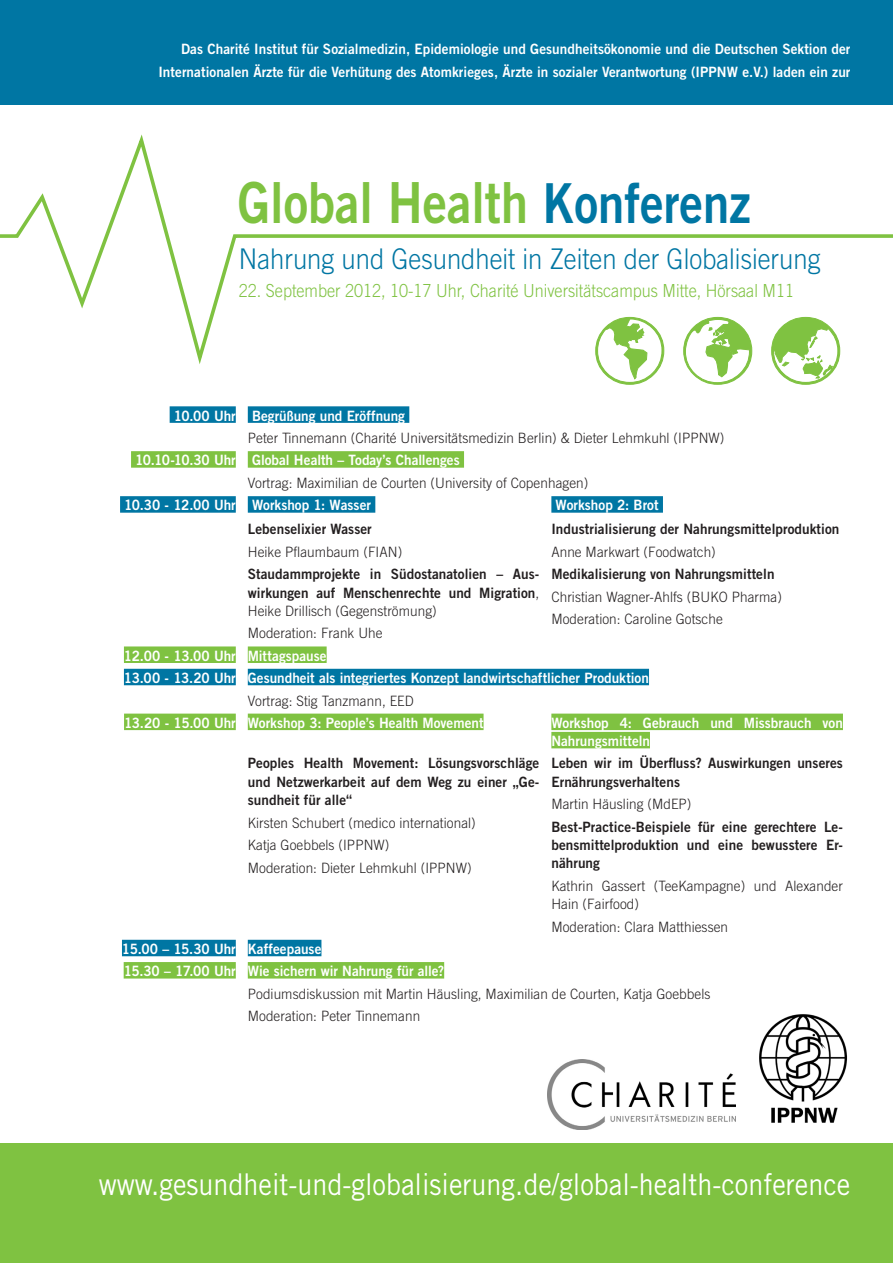
<style>
.page{position:relative;width:893px;height:1263px;background:#fff}
.page>*{position:absolute;margin:0;border:0;box-sizing:border-box;transform-origin:0 0}
.t1{font:56.7px "Trade Gothic LT Std Bd 2";color:#7fc241;scale:.86 1}
.t2{font:30px "Trade Gothic LT Std";color:#fff;scale:.9 1}
.t3{font:300 28.5px "Trade Gothic LT Std";color:#0076a3;scale:.9 1}
.t4{font:300 18px "Trade Gothic LT Std";color:#7fc241;scale:.9 1}
._14c_Body_SANS{font:300 14.25px/18.3px "Trade Gothic LT Std";letter-spacing:.005em;color:#231f20;scale:.95 1}
._14c_Body_SANS-2{font:14.25px/18.3px "Trade Gothic LT Std Bd 2";letter-spacing:.005em;color:#231f20;text-align:justify;scale:.95 1}
._14c_Body_SANS-3{font:14.25px/22.5px "Trade Gothic LT Std Bd 2";letter-spacing:.005em;color:#fff;text-align:right;scale:.95 1}
.Überschrift{font:14.25px/18.3px "Trade Gothic LT Std Bd 2";color:#fff;scale:.95 1}
.Uhrzeit{font:14.25px "Trade Gothic LT Std Bd 2";color:#fff;scale:.95 1}
.Überschrift-2{font:14.25px "Trade Gothic LT Std Bd 2";letter-spacing:-.035em;color:#fff;scale:.95 1}
.s1{font-size:55.2px;color:#0076a3}
.s2{font-family:"Trade Gothic LT Std";font-weight:300}
</style>
<div class="page">
<div style="left:0;top:0;width:893px;height:105px;background:#0076a3"></div>
<svg style="left:0;top:134px;width:893px;height:230px"></svg>
<div style="left:0;top:1144px;width:893px;height:119px;background:#7fc241"></div>
<img style="left:547px;top:1059px;width:189px;height:70px">
<img style="left:759px;top:1014px;width:89px;height:109px">
<div style="left:170px;top:406px;width:66px;height:17px;background:#0076a3"></div>
<div style="left:248px;top:406px;width:161px;height:17px;background:#0076a3"></div>
<div style="left:131px;top:451px;width:105px;height:17px;background:#7fc241"></div>
<div style="left:248px;top:451px;width:216px;height:17px;background:#7fc241"></div>
<div style="left:120px;top:496px;width:116px;height:17px;background:#0076a3"></div>
<div style="left:248px;top:496px;width:127px;height:17px;background:#0076a3"></div>
<div style="left:551px;top:496px;width:112px;height:17px;background:#0076a3"></div>
<div style="left:124px;top:646px;width:112px;height:17px;background:#7fc241"></div>
<div style="left:248px;top:646px;width:79px;height:17px;background:#7fc241"></div>
<div style="left:124px;top:669px;width:112px;height:16px;background:#0076a3"></div>
<div style="left:248px;top:669px;width:401px;height:16px;background:#0076a3"></div>
<div style="left:124px;top:714px;width:112px;height:16px;background:#7fc241"></div>
<div style="left:248px;top:714px;width:236px;height:16px;background:#7fc241"></div>
<div style="left:551px;top:714px;width:292px;height:16px;background:#7fc241"></div>
<div style="left:551px;top:732px;width:99px;height:16px;background:#7fc241"></div>
<div style="left:122px;top:940px;width:114px;height:16px;background:#0076a3"></div>
<div style="left:248px;top:940px;width:73px;height:16px;background:#0076a3"></div>
<div style="left:124px;top:962px;width:112px;height:16px;background:#7fc241"></div>
<div style="left:248px;top:962px;width:196px;height:16px;background:#7fc241"></div>
<svg style="left:771px;top:316px;width:70px;height:69px"></svg>
<svg style="left:595px;top:316px;width:158px;height:69px"></svg>
<p class="_14c_Body_SANS-3" style="left:158px;top:37px;width:730px">Das Charité Institut für Sozialmedizin, Epidemiologie und Gesundheitsökonomie und die Deutschen Sektion der<br>Internationalen Ärzte für die Verhütung des Atomkrieges, Ärzte in sozialer Verantwortung (IPPNW e.V.) laden ein zur</p>
<p class="t1" style="left:238px;top:168px;width:597px">Global Health <span class="s1">Konferenz</span></p>
<p class="t3" style="left:239px;top:242px;width:648px">Nahrung und Gesundheit in Zeiten der Globalisierung</p>
<p class="t4" style="left:239px;top:280px;width:618px">22. September 2012, 10-17 Uhr, Charité Universitätscampus Mitte, Hörsaal M11</p>
<p class="Uhrzeit" style="left:174px;top:407px;width:67px">10.00 Uhr</p>
<p class="Uhrzeit" style="left:252px;top:407px;width:163px">Begrüßung und Eröffnung</p>
<p class="_14c_Body_SANS" style="left:248px;top:429px;width:503px">Peter Tinnemann (Charité Universitätsmedizin Berlin) &amp; Dieter Lehmkuhl (IPPNW)</p>
<p class="Überschrift-2" style="left:135px;top:451px;width:107px">10.10-10.30 Uhr</p>
<p class="Überschrift" style="left:252px;top:451px;width:220px">Global Health – Today’s Challenges</p>
<p class="_14c_Body_SANS" style="left:248px;top:474px;width:360px">Vortrag: Maximilian de Courten (University of Copenhagen)</p>
<p class="Uhrzeit" style="left:124px;top:496px;width:119px">10.30 - 12.00 Uhr</p>
<p class="Uhrzeit" style="left:252px;top:496px;width:127px">Workshop 1: Wasser</p>
<p class="Uhrzeit" style="left:556px;top:496px;width:110px">Workshop 2: Brot</p>
<p class="_14c_Body_SANS-2" style="left:248px;top:520px;width:132px">Lebenselixier Wasser</p>
<p class="_14c_Body_SANS" style="left:248px;top:542px;width:164px">Heike Pflaumbaum (FIAN)</p>
<p class="_14c_Body_SANS-2" style="left:248px;top:565px;width:308px">Staudammprojekte in Südostanatolien – Aus&shy;wirkungen auf Menschenrechte und Migration<span class="s2">, Heike Drillisch (Gegenströmung)</span></p>
<p class="_14c_Body_SANS" style="left:248px;top:624px;width:143px">Moderation: Frank Uhe</p>
<p class="_14c_Body_SANS-2" style="left:551px;top:520px;width:305px">Industrialisierung der Nahrungsmittelproduktion</p>
<p class="_14c_Body_SANS" style="left:551px;top:542px;width:175px">Anne Markwart (Foodwatch)</p>
<p class="_14c_Body_SANS-2" style="left:551px;top:565px;width:236px">Medikalisierung von Nahrungsmitteln</p>
<p class="_14c_Body_SANS" style="left:551px;top:587px;width:244px">Christian Wagner-Ahlfs (BUKO Pharma)</p>
<p class="_14c_Body_SANS" style="left:551px;top:610px;width:182px">Moderation: Caroline Gotsche</p>
<p class="Überschrift" style="left:124px;top:646px;width:119px">12.00 - 13.00 Uhr</p>
<p class="Überschrift" style="left:248px;top:646px;width:84px">Mittagspause</p>
<p class="Uhrzeit" style="left:124px;top:669px;width:119px">13.00 - 13.20 Uhr</p>
<p class="Uhrzeit" style="left:248px;top:669px;width:424px">Gesundheit als integriertes Konzept landwirtschaftlicher Produktion</p>
<p class="_14c_Body_SANS" style="left:248px;top:691px;width:176px">Vortrag: Stig Tanzmann, EED</p>
<p class="Überschrift" style="left:124px;top:713px;width:119px">13.20 - 15.00 Uhr</p>
<p class="Überschrift" style="left:248px;top:713px;width:250px">Workshop 3: People’s Health Movement</p>
<p class="Überschrift" style="left:551px;top:713px;width:308px">Workshop 4: Gebrauch und Missbrauch von<br>Nahrungsmitteln</p>
<p class="_14c_Body_SANS-2" style="left:248px;top:754px;width:308px">Peoples Health Movement: Lösungsvorschläge und Netzwerkarbeit auf dem Weg zu einer „Ge&shy;sundheit für alle“</p>
<p class="_14c_Body_SANS" style="left:248px;top:813px;width:241px">Kirsten Schubert (medico international)</p>
<p class="_14c_Body_SANS" style="left:248px;top:836px;width:151px">Katja Goebbels (IPPNW)</p>
<p class="_14c_Body_SANS" style="left:248px;top:858px;width:237px">Moderation: Dieter Lehmkuhl (IPPNW)</p>
<p class="_14c_Body_SANS-2" style="left:551px;top:754px;width:308px">Leben wir im Überfluss? Auswirkungen unseres<br>Ernährungsverhaltens</p>
<p class="_14c_Body_SANS" style="left:551px;top:795px;width:149px">Martin Häusling (MdEP)</p>
<p class="_14c_Body_SANS-2" style="left:551px;top:817px;width:308px">Best-Practice-Beispiele für eine gerechtere Le&shy;bensmittelproduktion und eine bewusstere Er&shy;nährung</p>
<p class="_14c_Body_SANS" style="left:551px;top:876px;width:308px">Kathrin Gassert (TeeKampagne) und Alexander<br>Hain (Fairfood)</p>
<p class="_14c_Body_SANS" style="left:551px;top:917px;width:188px">Moderation: Clara Matthiessen</p>
<p class="Uhrzeit" style="left:122px;top:940px;width:121px">15.00 – 15.30 Uhr</p>
<p class="Uhrzeit" style="left:248px;top:940px;width:79px">Kaffeepause</p>
<p class="Überschrift" style="left:124px;top:962px;width:119px">15.30 – 17.00 Uhr</p>
<p class="Überschrift" style="left:248px;top:962px;width:208px">Wie sichern wir Nahrung für alle?</p>
<p class="_14c_Body_SANS" style="left:248px;top:984px;width:488px">Podiumsdiskussion mit Martin Häusling, Maximilian de Courten, Katja Goebbels</p>
<p class="_14c_Body_SANS" style="left:248px;top:1007px;width:183px">Moderation: Peter Tinnemann</p>
<p class="t2" style="left:99px;top:1166px;width:837px">www.gesundheit-und-globalisierung.de/global-health-conference</p>
</div>
